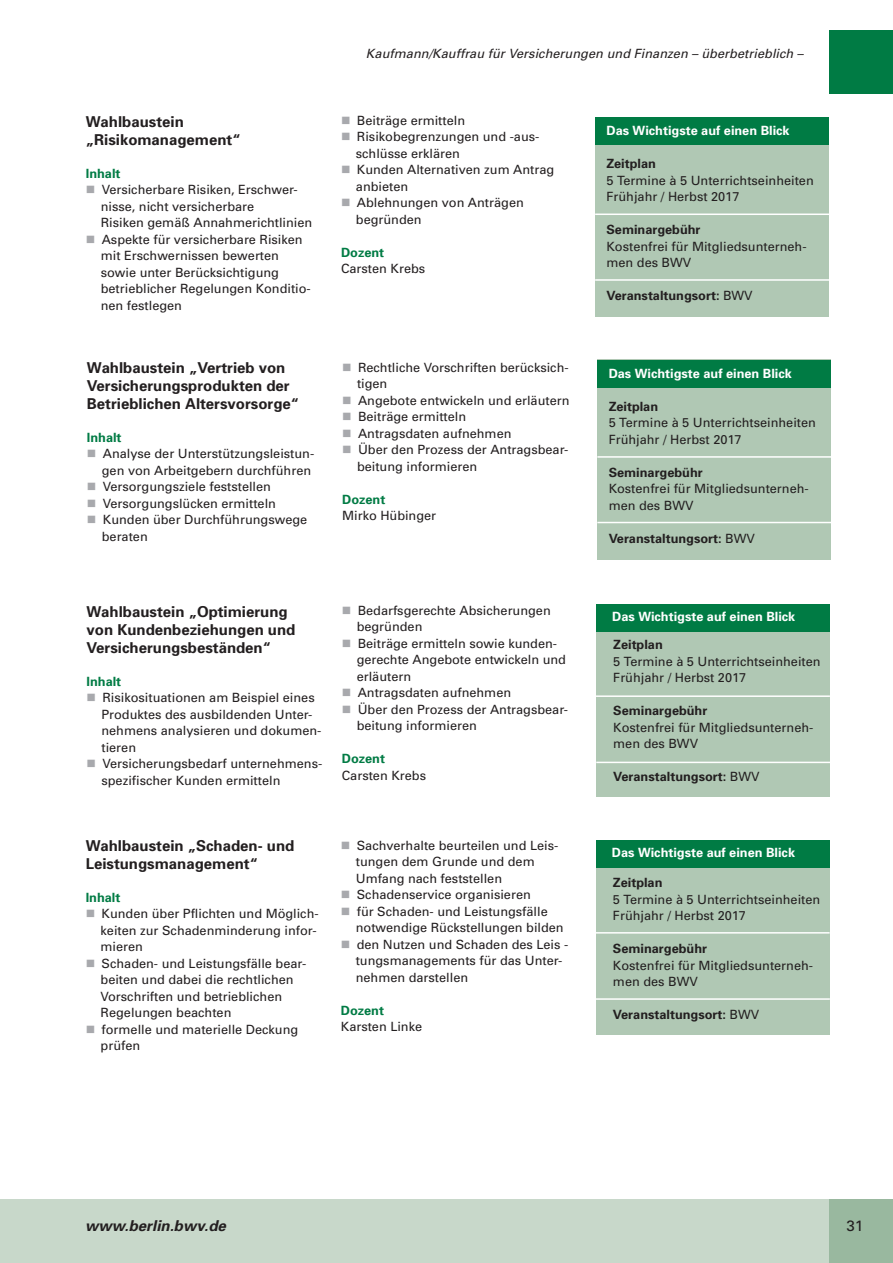
<style>
.page{position:relative;width:893px;height:1263px;background:#fff}
.page>*{position:absolute;margin:0;border:0;box-sizing:border-box;transform-origin:0 0}
.t1{font:700 15px/18px "Univers";color:#231f20}
.t2{font:italic 700 15px "Univers";letter-spacing:.005em;color:#231f20}
.t3{font:15px "Univers";color:#231f20}
.t4{font:12.75px/16.5px "Univers";color:#231f20}
.t5{font:700 12.75px "Univers";color:#231f20}
.t6{font:700 12.75px "Univers";color:#fff}
.t7{font:italic 12.75px "Univers";letter-spacing:.005em;color:#231f20}
.t8{font:700 12.75px "Univers";color:#007b44}
.s1{color:#a8a9ad}
.s2{font-weight:400}
</style>
<div class="page">
<div style="left:0;top:1200px;width:893px;height:63px;background:#c8d8ca"></div>
<div style="left:829px;top:1199px;width:64px;height:64px;background:#99b89f"></div>
<div style="left:829px;top:30px;width:64px;height:64px;background:#007b44"></div>
<div style="left:595px;top:117px;width:234px;height:199px;background:#b0c8b4"></div>
<div style="left:595px;top:117px;width:234px;height:28px;background:#007b44"></div>
<hr style="left:595px;top:214px;width:234px;height:1px;background:#fff">
<hr style="left:595px;top:279px;width:234px;height:2px;background:#fff">
<div style="left:597px;top:360px;width:234px;height:200px;background:#b0c8b4"></div>
<div style="left:597px;top:360px;width:234px;height:27px;background:#007b44"></div>
<hr style="left:597px;top:456px;width:234px;height:2px;background:#fff">
<hr style="left:597px;top:522px;width:234px;height:1px;background:#fff">
<div style="left:596px;top:840px;width:234px;height:194px;background:#b0c8b4"></div>
<div style="left:596px;top:840px;width:234px;height:27px;background:#007b44"></div>
<div style="left:596px;top:604px;width:234px;height:192px;background:#b0c8b4"></div>
<div style="left:596px;top:604px;width:234px;height:27px;background:#007b44"></div>
<hr style="left:596px;top:695px;width:234px;height:2px;background:#fff">
<hr style="left:596px;top:762px;width:234px;height:1px;background:#fff">
<hr style="left:596px;top:932px;width:234px;height:1px;background:#fff">
<hr style="left:596px;top:998px;width:234px;height:2px;background:#fff">
<p class="t1" style="left:86px;top:114px;width:156px">Wahlbaustein „Risikomanagement“</p>
<p class="t8" style="left:86px;top:169px;width:36px">Inhalt</p>
<p class="t4" style="left:101px;top:183px;width:213px;text-indent:-15px"><span class="s1">■</span> Versicherbare Risiken, Erschwer&shy;nisse, nicht versicherbare<br>Risiken gemäß Annahmerichtlinien</p>
<p class="t4" style="left:101px;top:232px;width:212px;text-indent:-15px"><span class="s1">■</span> Aspekte für versicherbare Risiken mit Erschwernissen bewerten sowie unter Berücksichtigung betrieblicher Regelungen Konditio&shy;nen festlegen</p>
<p class="t1" style="left:87px;top:360px;width:214px">Wahlbaustein „Vertrieb von<br>Versicherungsprodukten der<br>Betrieblichen Altersvorsorge“</p>
<p class="t8" style="left:87px;top:432px;width:36px">Inhalt</p>
<p class="t4" style="left:87px;top:447px;width:229px;text-align:right"><span class="s1">■</span> Analyse der Unterstützungsleistun&shy;gen von Arbeitgebern durchführen</p>
<p class="t4" style="left:87px;top:480px;width:186px"><span class="s1">■</span> Versorgungsziele feststellen</p>
<p class="t4" style="left:87px;top:496px;width:191px"><span class="s1">■</span> Versorgungslücken ermitteln</p>
<p class="t4" style="left:102px;top:513px;width:207px;text-indent:-15px"><span class="s1">■</span> Kunden über Durchführungswege beraten</p>
<p class="t7" style="left:366px;top:49px;width:439px">Kaufmann/Kauffrau für Versicherungen und Finanzen – überbetrieblich –</p>
<p class="t4" style="left:341px;top:113px;width:126px"><span class="s1">■</span> Beiträge ermitteln</p>
<p class="t4" style="left:356px;top:130px;width:185px;text-indent:-15px"><span class="s1">■</span> Risikobegrenzungen und -aus&shy;schlüsse erklären</p>
<p class="t4" style="left:356px;top:163px;width:200px;text-indent:-15px"><span class="s1">■</span> Kunden Alternativen zum Antrag anbieten</p>
<p class="t4" style="left:356px;top:196px;width:169px;text-indent:-15px"><span class="s1">■</span> Ablehnungen von Anträgen begründen</p>
<p class="t8" style="left:341px;top:248px;width:45px">Dozent</p>
<p class="t4" style="left:341px;top:262px;width:86px">Carsten Krebs</p>
<p class="t4" style="left:357px;top:360px;width:213px;text-indent:-15px"><span class="s1">■</span> Rechtliche Vorschriften berücksich&shy;tigen</p>
<p class="t4" style="left:342px;top:393px;width:229px"><span class="s1">■</span> Angebote entwickeln und erläutern</p>
<p class="t4" style="left:342px;top:410px;width:126px"><span class="s1">■</span> Beiträge ermitteln</p>
<p class="t4" style="left:342px;top:426px;width:171px"><span class="s1">■</span> Antragsdaten aufnehmen</p>
<p class="t4" style="left:357px;top:443px;width:213px;text-indent:-15px"><span class="s1">■</span> Über den Prozess der Antragsbear&shy;beitung informieren</p>
<p class="t8" style="left:342px;top:494px;width:45px">Dozent</p>
<p class="t4" style="left:342px;top:509px;width:96px">Mirko Hübinger</p>
<p class="t6" style="left:606px;top:126px;width:185px">Das Wichtigste auf einen Blick</p>
<p class="t5" style="left:606px;top:159px;width:51px">Zeitplan</p>
<p class="t4" style="left:606px;top:173px;width:209px">5 Termine à 5 Unterrichtseinheiten<br>Frühjahr / Herbst 2017</p>
<p class="t5" style="left:606px;top:225px;width:96px">Seminargebühr</p>
<p class="t4" style="left:606px;top:239px;width:202px">Kostenfrei für Mitgliedsunterneh&shy;men des BWV</p>
<p class="t5" style="left:606px;top:291px;width:148px">Veranstaltungsort: <span class="s2">BWV</span></p>
<p class="t6" style="left:609px;top:369px;width:185px">Das Wichtigste auf einen Blick</p>
<p class="t5" style="left:609px;top:402px;width:51px">Zeitplan</p>
<p class="t4" style="left:609px;top:416px;width:209px">5 Termine à 5 Unterrichtseinheiten<br>Frühjahr / Herbst 2017</p>
<p class="t5" style="left:609px;top:468px;width:96px">Seminargebühr</p>
<p class="t4" style="left:609px;top:482px;width:202px">Kostenfrei für Mitgliedsunterneh&shy;men des BWV</p>
<p class="t5" style="left:609px;top:534px;width:148px">Veranstaltungsort: <span class="s2">BWV</span></p>
<p class="t1" style="left:87px;top:604px;width:210px">Wahlbaustein „Optimierung von Kundenbeziehungen und<br>Versicherungsbeständen“</p>
<p class="t8" style="left:87px;top:677px;width:36px">Inhalt</p>
<p class="t4" style="left:101px;top:691px;width:222px;text-indent:-15px"><span class="s1">■</span> Risikosituationen am Beispiel eines<br>Produktes des ausbildenden Unter&shy;nehmens analysieren und dokumen&shy;tieren</p>
<p class="t4" style="left:101px;top:757px;width:222px;text-indent:-15px"><span class="s1">■</span> Versicherungsbedarf unternehmens&shy;spezifischer Kunden ermitteln</p>
<p class="t4" style="left:357px;top:603px;width:196px;text-indent:-15px"><span class="s1">■</span> Bedarfsgerechte Absicherungen begründen</p>
<p class="t4" style="left:357px;top:636px;width:211px;text-indent:-15px"><span class="s1">■</span> Beiträge ermitteln sowie kunden&shy;gerechte Angebote entwickeln und erläutern</p>
<p class="t4" style="left:342px;top:686px;width:171px"><span class="s1">■</span> Antragsdaten aufnehmen</p>
<p class="t4" style="left:357px;top:702px;width:213px;text-indent:-15px"><span class="s1">■</span> Über den Prozess der Antragsbear&shy;beitung informieren</p>
<p class="t8" style="left:342px;top:754px;width:45px">Dozent</p>
<p class="t4" style="left:342px;top:768px;width:86px">Carsten Krebs</p>
<p class="t1" style="left:86px;top:838px;width:210px">Wahlbaustein „Schaden- und<br>Leistungsmanagement“</p>
<p class="t8" style="left:86px;top:892px;width:36px">Inhalt</p>
<p class="t4" style="left:101px;top:906px;width:220px;text-indent:-15px"><span class="s1">■</span> Kunden über Pflichten und Möglich&shy;keiten zur Schadenminderung infor&shy;mieren</p>
<p class="t4" style="left:101px;top:956px;width:207px;text-indent:-15px"><span class="s1">■</span> Schaden- und Leistungsfälle bear&shy;beiten und dabei die rechtlichen<br>Vorschriften und betrieblichen<br>Regelungen beachten</p>
<p class="t4" style="left:101px;top:1022px;width:199px;text-indent:-15px"><span class="s1">■</span> formelle und materielle Deckung prüfen</p>
<p class="t4" style="left:356px;top:838px;width:204px;text-indent:-15px"><span class="s1">■</span> Sachverhalte beurteilen und Leis - tungen dem Grunde und dem<br>Umfang nach feststellen</p>
<p class="t4" style="left:341px;top:887px;width:191px"><span class="s1">■</span> Schadenservice organisieren</p>
<p class="t4" style="left:356px;top:904px;width:209px;text-indent:-15px"><span class="s1">■</span> für Schaden- und Leistungsfälle notwendige Rückstellungen bilden</p>
<p class="t4" style="left:356px;top:937px;width:214px;text-indent:-15px"><span class="s1">■</span> den Nutzen und Schaden des Leis - tungsmanagements für das Unter&shy;nehmen darstellen</p>
<p class="t8" style="left:341px;top:1005px;width:45px">Dozent</p>
<p class="t4" style="left:341px;top:1019px;width:83px">Karsten Linke</p>
<p class="t6" style="left:612px;top:612px;width:185px">Das Wichtigste auf einen Blick</p>
<p class="t5" style="left:613px;top:640px;width:51px">Zeitplan</p>
<p class="t4" style="left:613px;top:654px;width:209px">5 Termine à 5 Unterrichtseinheiten<br>Frühjahr / Herbst 2017</p>
<p class="t5" style="left:613px;top:706px;width:96px">Seminargebühr</p>
<p class="t4" style="left:613px;top:720px;width:202px">Kostenfrei für Mitgliedsunterneh&shy;men des BWV</p>
<p class="t5" style="left:613px;top:772px;width:148px">Veranstaltungsort: <span class="s2">BWV</span></p>
<p class="t6" style="left:612px;top:848px;width:185px">Das Wichtigste auf einen Blick</p>
<p class="t5" style="left:613px;top:878px;width:51px">Zeitplan</p>
<p class="t4" style="left:613px;top:892px;width:209px">5 Termine à 5 Unterrichtseinheiten<br>Frühjahr / Herbst 2017</p>
<p class="t5" style="left:613px;top:944px;width:96px">Seminargebühr</p>
<p class="t4" style="left:613px;top:958px;width:202px">Kostenfrei für Mitgliedsunterneh&shy;men des BWV</p>
<p class="t5" style="left:613px;top:1010px;width:148px">Veranstaltungsort: <span class="s2">BWV</span></p>
<p class="t2" style="left:85px;top:1220px;width:142px">www.berlin.bwv.de</p>
<p class="t3" style="left:846px;top:1220px;width:18px">31</p>
</div>
